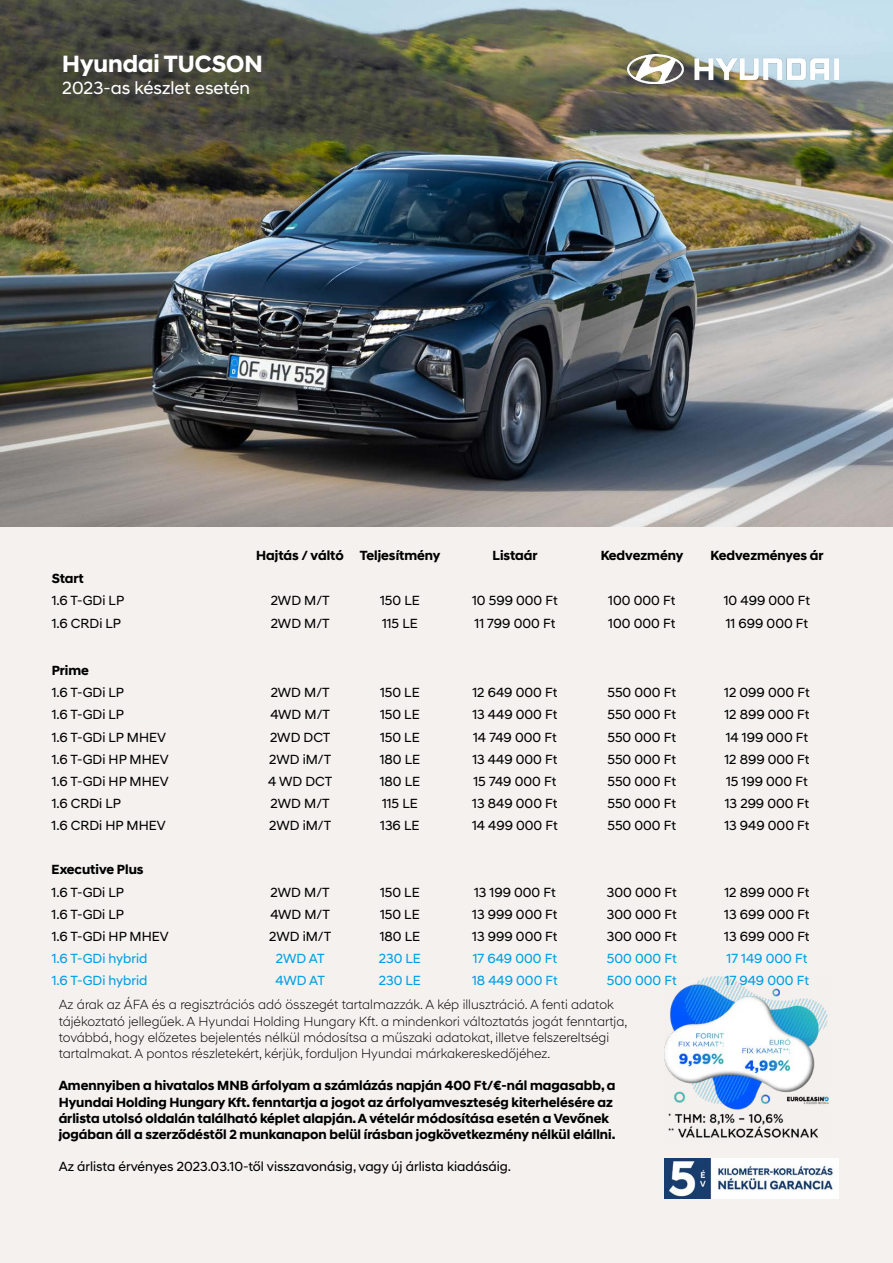
<style>
.page{position:relative;width:893px;height:1263px;background:#fff}
.page>*{position:absolute;margin:0;border:0;box-sizing:border-box;transform-origin:0 0}
.t1{font:700 24px "Hyundai Sans Head";color:#fff}
.t2{font:18px "Hyundai Sans Head";color:#fff}
.t3{font:13.5px "Hyundai Sans Head";color:#000}
.t4{font:700 13.5px/16.2px "Hyundai Sans Head";color:#000}
.t5{font:300 13.5px/16.2px "Hyundai Sans Head";color:#000}
.t6{font:13.5px "Hyundai Sans Head";color:#009fe3}
</style>
<div class="page">
<img style="left:0;top:0;width:893px;height:527px">
<div style="left:0;top:527px;width:893px;height:736px;background:#f4f1ef"></div>
<img style="left:627px;top:54px;width:212px;height:29px">
<img style="left:664px;top:1159px;width:175px;height:39px">
<img style="left:664px;top:977px;width:165px;height:161px">
<h1 class="t1" style="left:62px;top:49px;width:202px">Hyundai TUCSON</h1>
<h2 class="t2" style="left:62px;top:77px;width:189px">2023-as készlet esetén</h2>
<p class="t4" style="left:256px;top:548px;width:186px">Hajtás / váltó Teljesítmény</p>
<p class="t4" style="left:493px;top:548px;width:46px">Listaár</p>
<p class="t4" style="left:601px;top:548px;width:84px">Kedvezmény</p>
<p class="t4" style="left:711px;top:548px;width:115px">Kedvezményes ár</p>
<p class="t4" style="left:52px;top:570px;width:34px">Start</p>
<p class="t3" style="left:52px;top:592px;width:74px">1.6 T-GDi LP</p>
<p class="t3" style="left:271px;top:592px;width:61px">2WD M/T</p>
<p class="t3" style="left:380px;top:592px;width:41px">150 LE</p>
<p class="t3" style="left:472px;top:592px;width:87px">10 599 000 Ft</p>
<p class="t3" style="left:608px;top:592px;width:69px">100 000 Ft</p>
<p class="t3" style="left:724px;top:592px;width:88px">10 499 000 Ft</p>
<p class="t3" style="left:52px;top:616px;width:71px">1.6 CRDi LP</p>
<p class="t3" style="left:271px;top:616px;width:61px">2WD M/T</p>
<p class="t3" style="left:382px;top:616px;width:37px">115 LE</p>
<p class="t3" style="left:474px;top:616px;width:82px">11 799 000 Ft</p>
<p class="t3" style="left:608px;top:616px;width:69px">100 000 Ft</p>
<p class="t3" style="left:726px;top:616px;width:84px">11 699 000 Ft</p>
<p class="t4" style="left:52px;top:662px;width:39px">Prime</p>
<p class="t3" style="left:52px;top:685px;width:74px">1.6 T-GDi LP</p>
<p class="t3" style="left:271px;top:685px;width:61px">2WD M/T</p>
<p class="t3" style="left:380px;top:685px;width:41px">150 LE</p>
<p class="t3" style="left:472px;top:685px;width:86px">12 649 000 Ft</p>
<p class="t3" style="left:607px;top:685px;width:70px">550 000 Ft</p>
<p class="t3" style="left:724px;top:685px;width:87px">12 099 000 Ft</p>
<p class="t3" style="left:52px;top:707px;width:74px">1.6 T-GDi LP</p>
<p class="t3" style="left:270px;top:707px;width:61px">4WD M/T</p>
<p class="t3" style="left:380px;top:707px;width:41px">150 LE</p>
<p class="t3" style="left:472px;top:707px;width:87px">13 449 000 Ft</p>
<p class="t3" style="left:607px;top:707px;width:70px">550 000 Ft</p>
<p class="t3" style="left:724px;top:707px;width:87px">12 899 000 Ft</p>
<p class="t3" style="left:52px;top:729px;width:116px">1.6 T-GDi LP MHEV</p>
<p class="t3" style="left:270px;top:729px;width:62px">2WD DCT</p>
<p class="t3" style="left:380px;top:729px;width:41px">150 LE</p>
<p class="t3" style="left:473px;top:729px;width:85px">14 749 000 Ft</p>
<p class="t3" style="left:607px;top:729px;width:70px">550 000 Ft</p>
<p class="t3" style="left:726px;top:729px;width:84px">14 199 000 Ft</p>
<p class="t3" style="left:52px;top:751px;width:119px">1.6 T-GDi HP MHEV</p>
<p class="t3" style="left:269px;top:751px;width:64px">2WD iM/T</p>
<p class="t3" style="left:380px;top:751px;width:42px">180 LE</p>
<p class="t3" style="left:472px;top:751px;width:87px">13 449 000 Ft</p>
<p class="t3" style="left:607px;top:751px;width:70px">550 000 Ft</p>
<p class="t3" style="left:724px;top:751px;width:87px">12 899 000 Ft</p>
<p class="t3" style="left:52px;top:773px;width:119px">1.6 T-GDi HP MHEV</p>
<p class="t3" style="left:268px;top:773px;width:66px">4 WD DCT</p>
<p class="t3" style="left:380px;top:773px;width:42px">180 LE</p>
<p class="t3" style="left:473px;top:773px;width:84px">15 749 000 Ft</p>
<p class="t3" style="left:607px;top:773px;width:70px">550 000 Ft</p>
<p class="t3" style="left:726px;top:773px;width:83px">15 199 000 Ft</p>
<p class="t3" style="left:52px;top:795px;width:71px">1.6 CRDi LP</p>
<p class="t3" style="left:271px;top:795px;width:61px">2WD M/T</p>
<p class="t3" style="left:382px;top:795px;width:37px">115 LE</p>
<p class="t3" style="left:472px;top:795px;width:87px">13 849 000 Ft</p>
<p class="t3" style="left:607px;top:795px;width:70px">550 000 Ft</p>
<p class="t3" style="left:725px;top:795px;width:86px">13 299 000 Ft</p>
<p class="t3" style="left:52px;top:817px;width:116px">1.6 CRDi HP MHEV</p>
<p class="t3" style="left:269px;top:817px;width:64px">2WD iM/T</p>
<p class="t3" style="left:380px;top:817px;width:41px">136 LE</p>
<p class="t3" style="left:472px;top:817px;width:87px">14 499 000 Ft</p>
<p class="t3" style="left:607px;top:817px;width:70px">550 000 Ft</p>
<p class="t3" style="left:724px;top:817px;width:87px">13 949 000 Ft</p>
<p class="t4" style="left:52px;top:862px;width:93px">Executive Plus</p>
<p class="t3" style="left:52px;top:884px;width:74px">1.6 T-GDi LP</p>
<p class="t3" style="left:271px;top:884px;width:61px">2WD M/T</p>
<p class="t3" style="left:380px;top:884px;width:41px">150 LE</p>
<p class="t3" style="left:474px;top:884px;width:83px">13 199 000 Ft</p>
<p class="t3" style="left:607px;top:884px;width:71px">300 000 Ft</p>
<p class="t3" style="left:724px;top:884px;width:87px">12 899 000 Ft</p>
<p class="t3" style="left:52px;top:906px;width:74px">1.6 T-GDi LP</p>
<p class="t3" style="left:270px;top:906px;width:61px">4WD M/T</p>
<p class="t3" style="left:380px;top:906px;width:41px">150 LE</p>
<p class="t3" style="left:472px;top:906px;width:87px">13 999 000 Ft</p>
<p class="t3" style="left:607px;top:906px;width:71px">300 000 Ft</p>
<p class="t3" style="left:724px;top:906px;width:87px">13 699 000 Ft</p>
<p class="t3" style="left:52px;top:928px;width:119px">1.6 T-GDi HP MHEV</p>
<p class="t3" style="left:269px;top:928px;width:64px">2WD iM/T</p>
<p class="t3" style="left:380px;top:928px;width:42px">180 LE</p>
<p class="t3" style="left:472px;top:928px;width:87px">13 999 000 Ft</p>
<p class="t3" style="left:607px;top:928px;width:71px">300 000 Ft</p>
<p class="t3" style="left:724px;top:928px;width:87px">13 699 000 Ft</p>
<p class="t6" style="left:52px;top:950px;width:97px">1.6 T-GDi hybrid</p>
<p class="t6" style="left:276px;top:950px;width:50px">2WD AT</p>
<p class="t6" style="left:379px;top:950px;width:44px">230 LE</p>
<p class="t6" style="left:473px;top:950px;width:86px">17 649 000 Ft</p>
<p class="t6" style="left:607px;top:950px;width:71px">500 000 Ft</p>
<p class="t6" style="left:727px;top:950px;width:82px">17 149 000 Ft</p>
<p class="t6" style="left:52px;top:972px;width:97px">1.6 T-GDi hybrid</p>
<p class="t6" style="left:275px;top:972px;width:51px">4WD AT</p>
<p class="t6" style="left:379px;top:972px;width:44px">230 LE</p>
<p class="t6" style="left:472px;top:972px;width:87px">18 449 000 Ft</p>
<p class="t6" style="left:607px;top:972px;width:71px">500 000 Ft</p>
<p class="t6" style="left:725px;top:972px;width:86px">17 949 000 Ft</p>
<p class="t5" style="left:59px;top:996px;width:570px">Az árak az ÁFA és a regisztrációs adó összegét tartalmazzák. A kép illusztráció. A fenti adatok tájékoztató jellegűek. A Hyundai Holding Hungary Kft. a mindenkori változtatás jogát fenntartja, továbbá, hogy előzetes bejelentés nélkül módosítsa a műszaki adatokat, illetve felszereltségi tartalmakat. A pontos részletekért, kérjük, forduljon Hyundai márkakereskedőjéhez.</p>
<p class="t4" style="left:59px;top:1078px;width:558px">Amennyiben a hivatalos MNB árfolyam a számlázás napján 400 Ft/€-nál magasabb, a Hyundai Holding Hungary Kft. fenntartja a jogot az árfolyamveszteség kiterhelésére az árlista utolsó oldalán található képlet alapján. A vételár módosítása esetén a Vevőnek jogában áll a szerződéstől 2 munkanapon belül írásban jogkövetkezmény nélkül elállni.</p>
<p class="t3" style="left:59px;top:1159px;width:454px">Az árlista érvényes 2023.03.10-től visszavonásig, vagy új árlista kiadásáig.</p>
</div>
